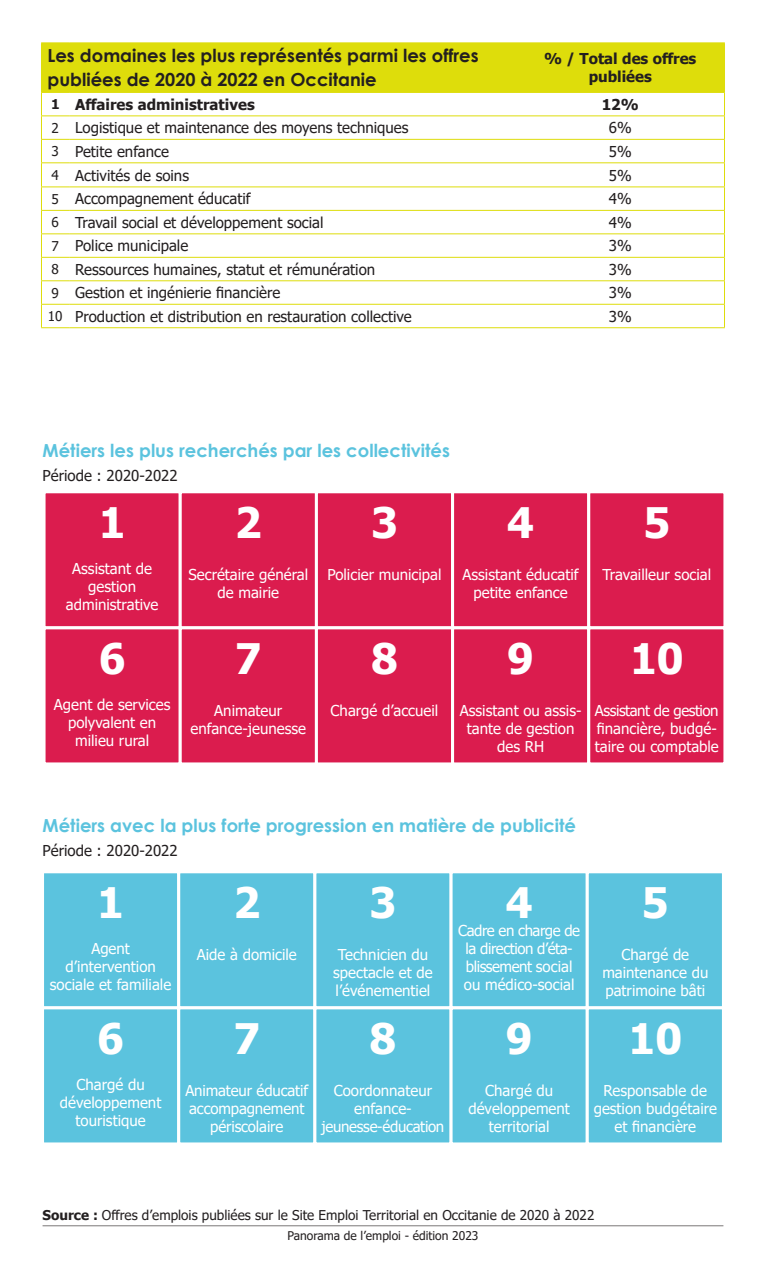
<style>
.page{position:relative;width:766px;height:1263px;background:#fff}
.page>*{position:absolute;margin:0;border:0;box-sizing:border-box;transform-origin:0 0}
.t1{font:700 42px "Tahoma";color:#fff}
.t2{font:700 18px "Century Gothic";color:#5bc3de}
.t3{font:700 18px/24px "Century Gothic";color:#231f20}
.t4{font:15px/18px "Tahoma";color:#fff;text-align:center}
.t5{font:15px "Tahoma";color:#231f20}
.t6{font:15px/18px "Tahoma";letter-spacing:-.03em;color:#fff;text-align:center}
.t7{font:700 15px "Tahoma";color:#231f20}
.t8{font:15px "Tahoma";letter-spacing:-.02em;color:#fff}
.t9{font:13.5px "Tahoma";color:#231f20}
.t10{font:700 13.5px "Tahoma";color:#231f20}
.t11{font:12px "Tahoma";color:#231f20}
.s1{font-weight:700}
</style>
<div class="page">
<svg style="left:41px;top:43px;width:684px;height:285px"></svg>
<hr style="left:69px;top:327px;width:447px;height:1px;background:#dedd0b">
<hr style="left:516px;top:327px;width:208px;height:1px;background:#dedd0b">
<div style="left:43px;top:872px;width:136px;height:136px;background:#5bc3de"></div>
<div style="left:41px;top:870px;width:139px;height:139px;border:3px solid #fff"></div>
<div style="left:179px;top:872px;width:136px;height:136px;background:#5bc3de"></div>
<div style="left:177px;top:870px;width:139px;height:139px;border:3px solid #fff"></div>
<div style="left:315px;top:872px;width:136px;height:136px;background:#5bc3de"></div>
<div style="left:313px;top:870px;width:139px;height:139px;border:3px solid #fff"></div>
<div style="left:451px;top:872px;width:136px;height:136px;background:#5bc3de"></div>
<div style="left:449px;top:870px;width:139px;height:139px;border:3px solid #fff"></div>
<div style="left:587px;top:872px;width:136px;height:136px;background:#5bc3de"></div>
<div style="left:585px;top:870px;width:139px;height:139px;border:3px solid #fff"></div>
<div style="left:43px;top:1008px;width:136px;height:136px;background:#5bc3de"></div>
<div style="left:41px;top:1006px;width:139px;height:139px;border:3px solid #fff"></div>
<div style="left:179px;top:1008px;width:136px;height:136px;background:#5bc3de"></div>
<div style="left:177px;top:1006px;width:139px;height:139px;border:3px solid #fff"></div>
<div style="left:315px;top:1008px;width:136px;height:136px;background:#5bc3de"></div>
<div style="left:313px;top:1006px;width:139px;height:139px;border:3px solid #fff"></div>
<div style="left:451px;top:1008px;width:136px;height:136px;background:#5bc3de"></div>
<div style="left:449px;top:1006px;width:139px;height:139px;border:3px solid #fff"></div>
<div style="left:587px;top:1008px;width:136px;height:136px;background:#5bc3de"></div>
<div style="left:585px;top:1006px;width:139px;height:139px;border:3px solid #fff"></div>
<div style="left:44px;top:492px;width:136px;height:136px;background:#db1c4e"></div>
<div style="left:43px;top:490px;width:139px;height:139px;border:3px solid #fff"></div>
<div style="left:180px;top:492px;width:136px;height:136px;background:#db1c4e"></div>
<div style="left:179px;top:490px;width:139px;height:139px;border:3px solid #fff"></div>
<div style="left:316px;top:492px;width:136px;height:136px;background:#db1c4e"></div>
<div style="left:315px;top:490px;width:139px;height:139px;border:3px solid #fff"></div>
<div style="left:452px;top:492px;width:136px;height:136px;background:#db1c4e"></div>
<div style="left:451px;top:490px;width:139px;height:139px;border:3px solid #fff"></div>
<div style="left:588px;top:492px;width:136px;height:136px;background:#db1c4e"></div>
<div style="left:587px;top:490px;width:139px;height:139px;border:3px solid #fff"></div>
<div style="left:44px;top:628px;width:136px;height:136px;background:#db1c4e"></div>
<div style="left:43px;top:626px;width:139px;height:139px;border:3px solid #fff"></div>
<div style="left:180px;top:628px;width:136px;height:136px;background:#db1c4e"></div>
<div style="left:179px;top:626px;width:139px;height:139px;border:3px solid #fff"></div>
<div style="left:316px;top:628px;width:136px;height:136px;background:#db1c4e"></div>
<div style="left:315px;top:626px;width:139px;height:139px;border:3px solid #fff"></div>
<div style="left:452px;top:628px;width:136px;height:136px;background:#db1c4e"></div>
<div style="left:451px;top:626px;width:139px;height:139px;border:3px solid #fff"></div>
<div style="left:588px;top:628px;width:136px;height:136px;background:#db1c4e"></div>
<div style="left:587px;top:626px;width:139px;height:139px;border:3px solid #fff"></div>
<hr style="left:43px;top:1225px;width:680px;height:1px;background:#7b7878">
<p class="t3" style="left:47px;top:43px;width:432px">Les domaines les plus représentés parmi les offres publiées de 2020 à 2022 en Occitanie</p>
<p class="t7" style="left:544px;top:48px;width:154px">% / Total des offres</p>
<p class="t7" style="left:588px;top:66px;width:65px">publiées</p>
<p class="t10" style="left:51px;top:95px;width:10px">1</p>
<p class="t7" style="left:75px;top:94px;width:181px">Affaires administratives</p>
<p class="t7" style="left:601px;top:94px;width:39px">12%</p>
<p class="t9" style="left:52px;top:119px;width:9px">2</p>
<p class="t5" style="left:75px;top:118px;width:335px">Logistique et maintenance des moyens techniques</p>
<p class="t5" style="left:608px;top:118px;width:24px">6%</p>
<p class="t9" style="left:52px;top:142px;width:9px">3</p>
<p class="t5" style="left:75px;top:141px;width:95px">Petite enfance</p>
<p class="t5" style="left:608px;top:141px;width:24px">5%</p>
<p class="t9" style="left:52px;top:166px;width:9px">4</p>
<p class="t5" style="left:75px;top:165px;width:115px">Activités de soins</p>
<p class="t5" style="left:608px;top:165px;width:24px">5%</p>
<p class="t9" style="left:52px;top:190px;width:9px">5</p>
<p class="t5" style="left:75px;top:189px;width:177px">Accompagnement éducatif</p>
<p class="t5" style="left:608px;top:189px;width:24px">4%</p>
<p class="t9" style="left:52px;top:213px;width:9px">6</p>
<p class="t5" style="left:75px;top:212px;width:250px">Travail social et développement social</p>
<p class="t5" style="left:608px;top:212px;width:24px">4%</p>
<p class="t9" style="left:52px;top:237px;width:9px">7</p>
<p class="t5" style="left:75px;top:236px;width:115px">Police municipale</p>
<p class="t5" style="left:608px;top:236px;width:24px">3%</p>
<p class="t9" style="left:52px;top:260px;width:9px">8</p>
<p class="t5" style="left:75px;top:259px;width:301px">Ressources humaines, statut et rémunération</p>
<p class="t5" style="left:608px;top:259px;width:24px">3%</p>
<p class="t9" style="left:52px;top:284px;width:9px">9</p>
<p class="t5" style="left:75px;top:283px;width:206px">Gestion et ingénierie financière</p>
<p class="t5" style="left:608px;top:283px;width:24px">3%</p>
<p class="t9" style="left:48px;top:307px;width:16px">10</p>
<p class="t5" style="left:75px;top:306px;width:338px">Production et distribution en restauration collective</p>
<p class="t5" style="left:608px;top:306px;width:24px">3%</p>
<p class="t2" style="left:43px;top:436px;width:409px">Métiers les plus recherchés par les collectivités</p>
<p class="t5" style="left:43px;top:465px;width:136px">Période : 2020-2022</p>
<p class="t1" style="left:99px;top:493px;width:28px">1</p>
<p class="t4" style="left:72px;top:560px;width:81px">Assistant de</p>
<p class="t4" style="left:88px;top:578px;width:49px">gestion</p>
<p class="t4" style="left:66px;top:596px;width:94px">administrative</p>
<p class="t1" style="left:235px;top:493px;width:28px">2</p>
<p class="t4" style="left:188px;top:566px;width:121px">Secrétaire général de mairie</p>
<p class="t1" style="left:371px;top:493px;width:28px">3</p>
<p class="t4" style="left:327px;top:566px;width:116px">Policier municipal</p>
<p class="t1" style="left:507px;top:493px;width:28px">4</p>
<p class="t4" style="left:462px;top:566px;width:118px">Assistant éducatif petite enfance</p>
<p class="t1" style="left:99px;top:629px;width:28px">6</p>
<p class="t4" style="left:54px;top:697px;width:118px">Agent de services polyvalent en milieu rural</p>
<p class="t1" style="left:235px;top:629px;width:28px">7</p>
<p class="t4" style="left:214px;top:703px;width:69px">Animateur</p>
<p class="t4" style="left:190px;top:721px;width:117px">enfance-jeunesse</p>
<p class="t1" style="left:371px;top:629px;width:28px">8</p>
<p class="t4" style="left:330px;top:703px;width:109px">Chargé d’accueil</p>
<p class="t1" style="left:507px;top:629px;width:28px">9</p>
<p class="t4" style="left:459px;top:703px;width:123px">Assistant ou assis&shy;tante de gestion des RH</p>
<p class="t1" style="left:643px;top:493px;width:28px">5</p>
<p class="t4" style="left:602px;top:566px;width:110px">Travailleur social</p>
<p class="t1" style="left:630px;top:629px;width:55px">10</p>
<p class="t4" style="left:594px;top:703px;width:125px;text-align:left">Assistant de gestion financière, budgé&shy;taire ou comptable</p>
<p class="t2" style="left:43px;top:812px;width:535px">Métiers avec la plus forte progression en matière de publicité</p>
<p class="t5" style="left:43px;top:840px;width:136px">Période : 2020-2022</p>
<p class="t1" style="left:97px;top:873px;width:28px">1</p>
<p class="t4" style="left:91px;top:940px;width:40px">Agent</p>
<p class="t4" style="left:65px;top:958px;width:92px">d’intervention</p>
<p class="t4" style="left:50px;top:976px;width:123px">sociale et familiale</p>
<p class="t1" style="left:97px;top:1009px;width:28px">6</p>
<p class="t4" style="left:76px;top:1077px;width:70px">Chargé du</p>
<p class="t4" style="left:60px;top:1095px;width:103px">développement touristique</p>
<p class="t1" style="left:233px;top:873px;width:28px">2</p>
<p class="t4" style="left:197px;top:946px;width:102px">Aide à domicile</p>
<p class="t1" style="left:233px;top:1009px;width:28px">7</p>
<p class="t4" style="left:185px;top:1083px;width:124px">Animateur éducatif accompagnement périscolaire</p>
<p class="t1" style="left:369px;top:873px;width:28px">3</p>
<p class="t4" style="left:333px;top:946px;width:101px">Technicien du spectacle et de l’événementiel</p>
<p class="t1" style="left:369px;top:1009px;width:28px">8</p>
<p class="t4" style="left:334px;top:1083px;width:100px">Coordonnateur enfance-</p>
<p class="t8" style="left:321px;top:1117px;width:124px">jeunesse-éducation</p>
<p class="t1" style="left:505px;top:873px;width:28px">4</p>
<p class="t6" style="left:458px;top:922px;width:123px">Cadre en charge de la direction d’éta&shy;blissement social ou médico-social</p>
<p class="t1" style="left:505px;top:1009px;width:28px">9</p>
<p class="t4" style="left:485px;top:1083px;width:70px">Chargé du</p>
<p class="t4" style="left:468px;top:1101px;width:103px">développement</p>
<p class="t4" style="left:489px;top:1119px;width:62px">territorial</p>
<p class="t1" style="left:641px;top:873px;width:28px">5</p>
<p class="t4" style="left:621px;top:946px;width:69px">Chargé de</p>
<p class="t4" style="left:602px;top:964px;width:107px;text-align:left">maintenance du patrimoine bâti</p>
<p class="t1" style="left:628px;top:1009px;width:55px">10</p>
<p class="t4" style="left:593px;top:1083px;width:125px">Responsable de gestion budgétaire et financière</p>
<p class="t9" style="left:43px;top:1206px;width:553px"><span class="s1">Source :</span> Offres d’emplois publiées sur le Site Emploi Territorial en Occitanie de 2020 à 2022</p>
<p class="t11" style="left:287px;top:1228px;width:192px">Panorama de l’emploi - édition 2023</p>
</div>
